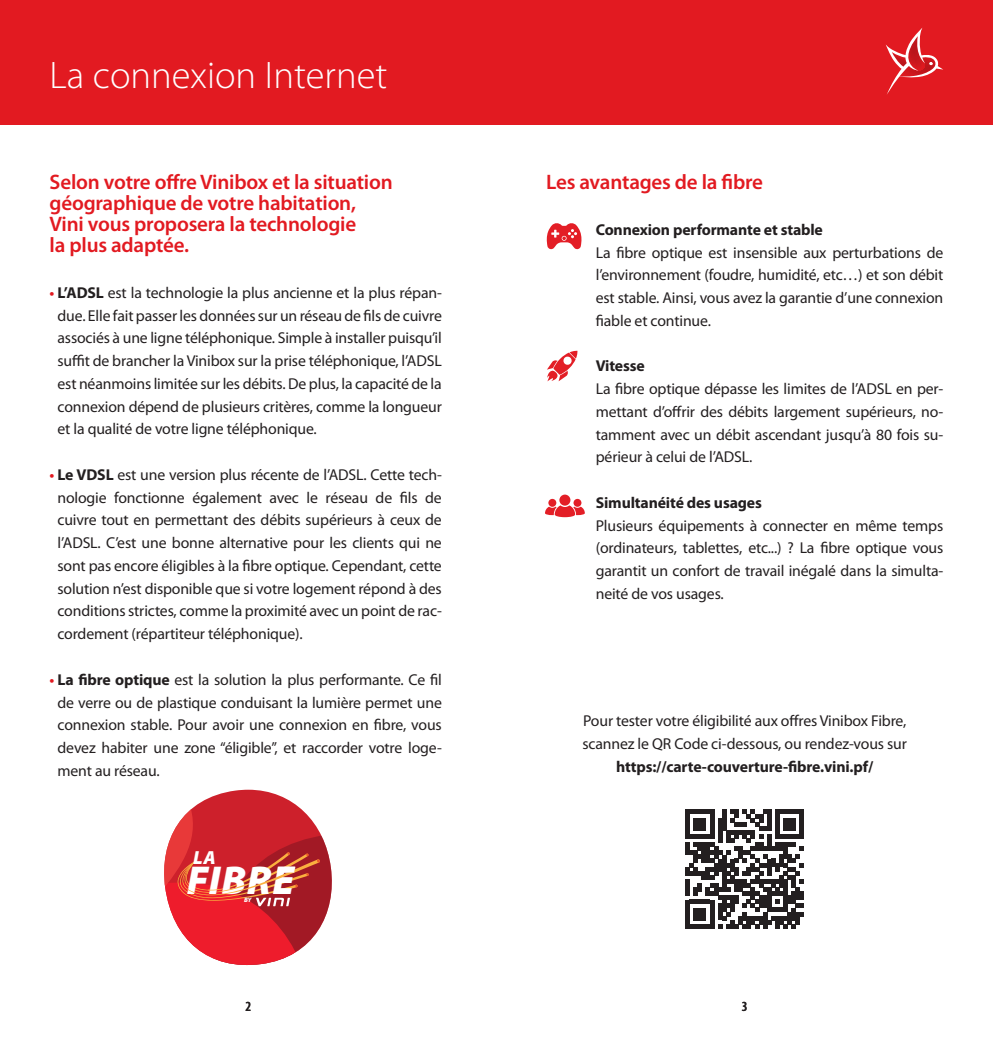
<style>
.page{position:relative;width:993px;height:1042px;background:#fff}
.page>*{position:absolute;margin:0;border:0;box-sizing:border-box;transform-origin:0 0}
.t1{font:italic 900 40.43px "Myriad Pro";letter-spacing:.02em;color:#fff}
.t2{font:300 38.5px "Myriad Pro";color:#fff}
.t3{font:600 21px/21px "Myriad Pro";letter-spacing:-.01em;color:#e21a21}
.t4{font:italic 900 19.07px "Myriad Pro";color:#fff}
.t5{font:15.75px/22.8px "Myriad Pro";letter-spacing:-.01em;color:#231f20;text-align:justify}
.t6{font:700 15.75px "Myriad Pro";letter-spacing:-.01em;color:#231f20}
.t7{font:600 condensed 14px "Myriad Pro";color:#231f20}
.t8{font:italic 900 6.3px "Myriad Pro";color:#fff}
.s1{font-weight:600;color:#e21a21}
.s2{font-weight:700}
</style>
<div class="page">
<div style="left:0;top:0;width:992px;height:124px;background:#e21a21"></div>
<svg style="left:886px;top:28px;width:57px;height:66px"></svg>
<svg style="left:546px;top:223px;width:35px;height:27px"></svg>
<svg style="left:547px;top:350px;width:30px;height:31px"></svg>
<div style="left:573px;top:499px;width:8px;height:8px;background:#e31e26;border-radius:50%"></div>
<div style="left:548px;top:499px;width:8px;height:8px;background:#e31e26;border-radius:50%"></div>
<div style="left:559px;top:494px;width:11px;height:12px;background:#e31e26;border-radius:50%"></div>
<svg style="left:545px;top:505px;width:39px;height:12px"></svg>
<svg style="left:685px;top:810px;width:118px;height:118px"></svg>
<svg style="left:164px;top:790px;width:168px;height:176px"></svg>
<p class="t2" style="left:50px;top:52px;width:339px">La connexion Internet</p>
<p class="t3" style="left:50px;top:171px;width:344px">Selon votre offre Vinibox et la situation géographique de votre habitation,<br>Vini vous proposera la technologie<br>la plus adaptée.</p>
<p class="t5" style="left:57px;top:281px;width:386px;text-indent:-8px"><span class="s1">•</span> <span class="s2">L’ADSL</span> est la technologie la plus ancienne et la plus répan&shy;due. Elle fait passer les données sur un réseau de fils de cuivre associés à une ligne téléphonique. Simple à installer puisqu’il suffit de brancher la Vinibox sur la prise téléphonique, l’ADSL est néanmoins limitée sur les débits. De plus, la capacité de la connexion dépend de plusieurs critères, comme la longueur et la qualité de votre ligne téléphonique.</p>
<p class="t5" style="left:57px;top:463px;width:386px;text-indent:-8px"><span class="s1">•</span> <span class="s2">Le VDSL</span> est une version plus récente de l’ADSL. Cette tech&shy;nologie fonctionne également avec le réseau de fils de cuivre tout en permettant des débits supérieurs à ceux de l’ADSL. C’est une bonne alternative pour les clients qui ne sont pas encore éligibles à la fibre optique. Cependant, cette solution n’est disponible que si votre logement répond à des conditions strictes, comme la proximité avec un point de rac&shy;cordement (répartiteur téléphonique).</p>
<p class="t5" style="left:57px;top:668px;width:386px;text-indent:-8px"><span class="s1">•</span> <span class="s2">La fibre optique</span> est la solution la plus performante. Ce fil de verre ou de plastique conduisant la lumière permet une connexion stable. Pour avoir une connexion en fibre, vous devez habiter une zone “éligible”, et raccorder votre loge&shy;ment au réseau.</p>
<p class="t4" style="left:193px;top:844px;width:24px">LA</p>
<p class="t1" style="left:187px;top:854px;width:109px">FIBRE</p>
<p class="t8" style="left:244px;top:895px;width:9px">BY</p>
<p class="t3" style="left:546px;top:171px;width:218px">Les avantages de la fibre</p>
<p class="t6" style="left:595px;top:219px;width:228px">Connexion performante et stable</p>
<p class="t5" style="left:595px;top:241px;width:349px">La fibre optique est insensible aux perturbations de l’environnement (foudre, humidité, etc…) et son débit est stable. Ainsi, vous avez la garantie d’une connexion fiable et continue.</p>
<p class="t6" style="left:595px;top:356px;width:50px">Vitesse</p>
<p class="t5" style="left:595px;top:377px;width:349px">La fibre optique dépasse les limites de l’ADSL en per&shy;mettant d’offrir des débits largement supérieurs, no&shy;tamment avec un débit ascendant jusqu’à 80 fois su&shy;périeur à celui de l’ADSL.</p>
<p class="t6" style="left:595px;top:492px;width:167px">Simultanéité des usages</p>
<p class="t5" style="left:595px;top:514px;width:349px">Plusieurs équipements à connecter en même temps (ordinateurs, tablettes, etc...) ? La fibre optique vous garantit un confort de travail inégalé dans la simulta&shy;neité de vos usages.</p>
<p class="t5" style="left:583px;top:709px;width:324px">Pour tester votre éligibilité aux offres Vinibox Fibre,</p>
<p class="t5" style="left:582px;top:732px;width:326px">scannez le QR Code ci-dessous, ou rendez-vous sur</p>
<p class="t6" style="left:616px;top:756px;width:258px">https://carte-couverture-fibre.vini.pf/</p>
<p class="t7" style="left:245px;top:997px;width:7px">2</p>
<p class="t7" style="left:741px;top:997px;width:7px">3</p>
</div>
